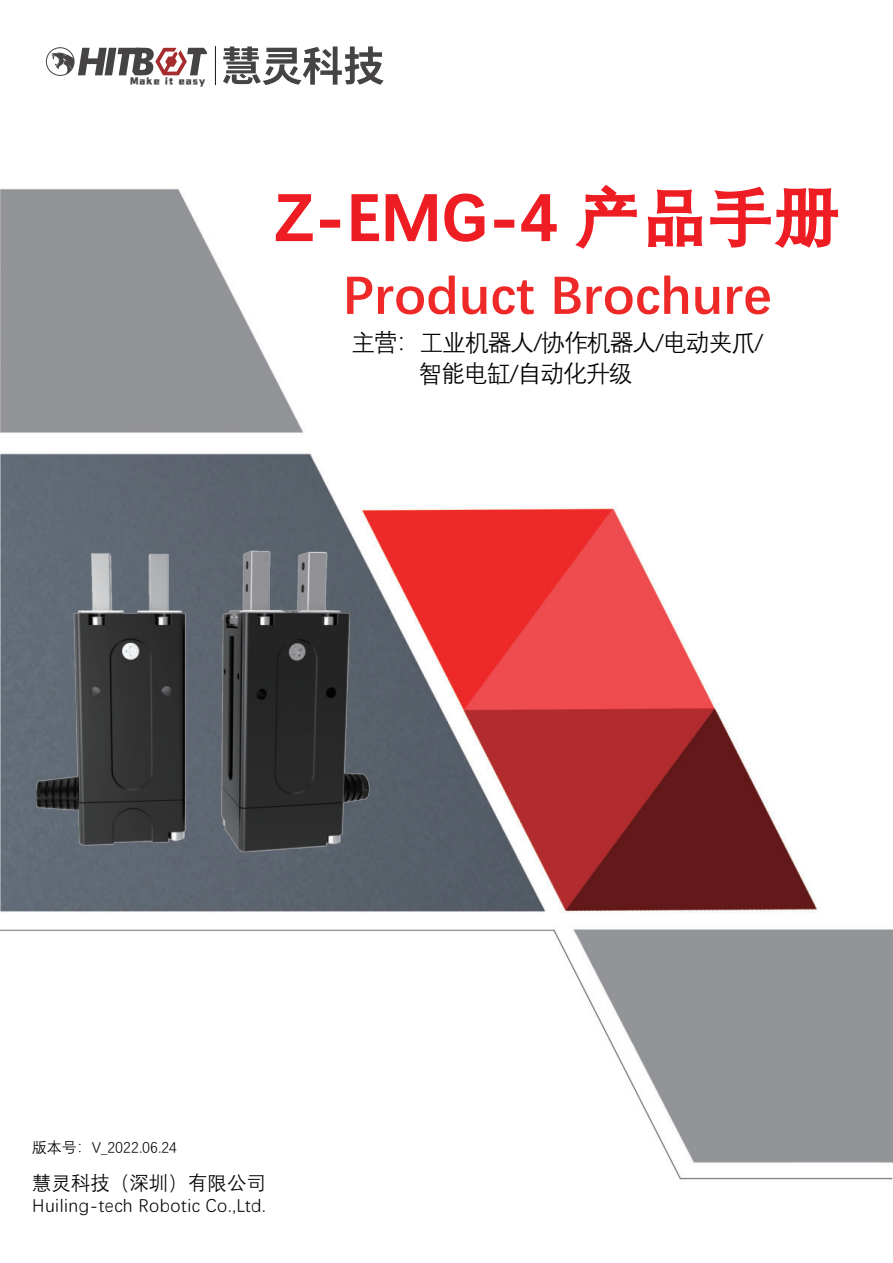
<style>
.page{position:relative;width:893px;height:1263px;background:#fff}
.page>*{position:absolute;margin:0;border:0;box-sizing:border-box;transform-origin:0 0}
.t1{font:700 66px "Deng Xian";color:#ee1d23}
.t2{font:700 54px "Deng Xian";color:#ee2928}
.t3{font:24px/31.5px "Deng Xian";letter-spacing:-.05em;color:#030303}
.t4{font:19.5px "Deng Xian";color:#030303}
.t5{font:18px "Deng Xian";letter-spacing:.02em;color:#030303}
.t6{font:15px "Deng Xian";color:#030303}
.t7{font:10.2px "zihun 143 hao zhengkuchaojihei Heavy";letter-spacing:.1em;color:#464345;scale:1.06 1}
</style>
<div class="page">
<img style="left:0;top:46px;width:893px;height:1134px">
<svg style="left:275px;top:193px;width:38px;height:49px"></svg>
<div style="left:320px;top:220px;width:20px;height:8px;border:2px solid #ee1d23"></div>
<svg style="left:351px;top:192px;width:87px;height:50px"></svg>
<svg style="left:444px;top:193px;width:41px;height:49px"></svg>
<div style="left:494px;top:220px;width:20px;height:8px;border:2px solid #ee1d23"></div>
<svg style="left:520px;top:193px;width:37px;height:49px"></svg>
<svg style="left:573px;top:46px;width:64px;height:204px"></svg>
<svg style="left:647px;top:189px;width:56px;height:59px"></svg>
<svg style="left:709px;top:186px;width:130px;height:63px"></svg>
<div style="left:46px;top:47px;width:28px;height:29px;border:1px solid #464345;border-radius:50%"></div>
<svg style="left:52px;top:48px;width:155px;height:27px"></svg>
<svg style="left:223px;top:46px;width:161px;height:39px"></svg>
<hr style="left:215px;top:46px;width:1px;height:39px;background:#211814">
<img style="left:0;top:513px;width:398px;height:365px">
<p class="t7" style="left:130px;top:77px;width:73px">Make it easy</p>
<h1 class="t1" style="left:275px;top:173px;width:566px">Z-EMG-4 产品手册</h1>
<h2 class="t2" style="left:342px;top:262px;width:431px">Product Brochure</h2>
<p class="t3" style="left:419px;top:326px;width:346px;text-indent:-68px">主营：工业机器人/协作机器人/电动夹爪/智能电缸/自动化升级</p>
<p class="t6" style="left:32px;top:1138px;width:147px">版本号：V_2022.06.24</p>
<p class="t4" style="left:32px;top:1170px;width:235px">慧灵科技（深圳）有限公司</p>
<p class="t5" style="left:32px;top:1198px;width:235px">Huiling-tech Robotic Co.,Ltd.</p>
</div>
